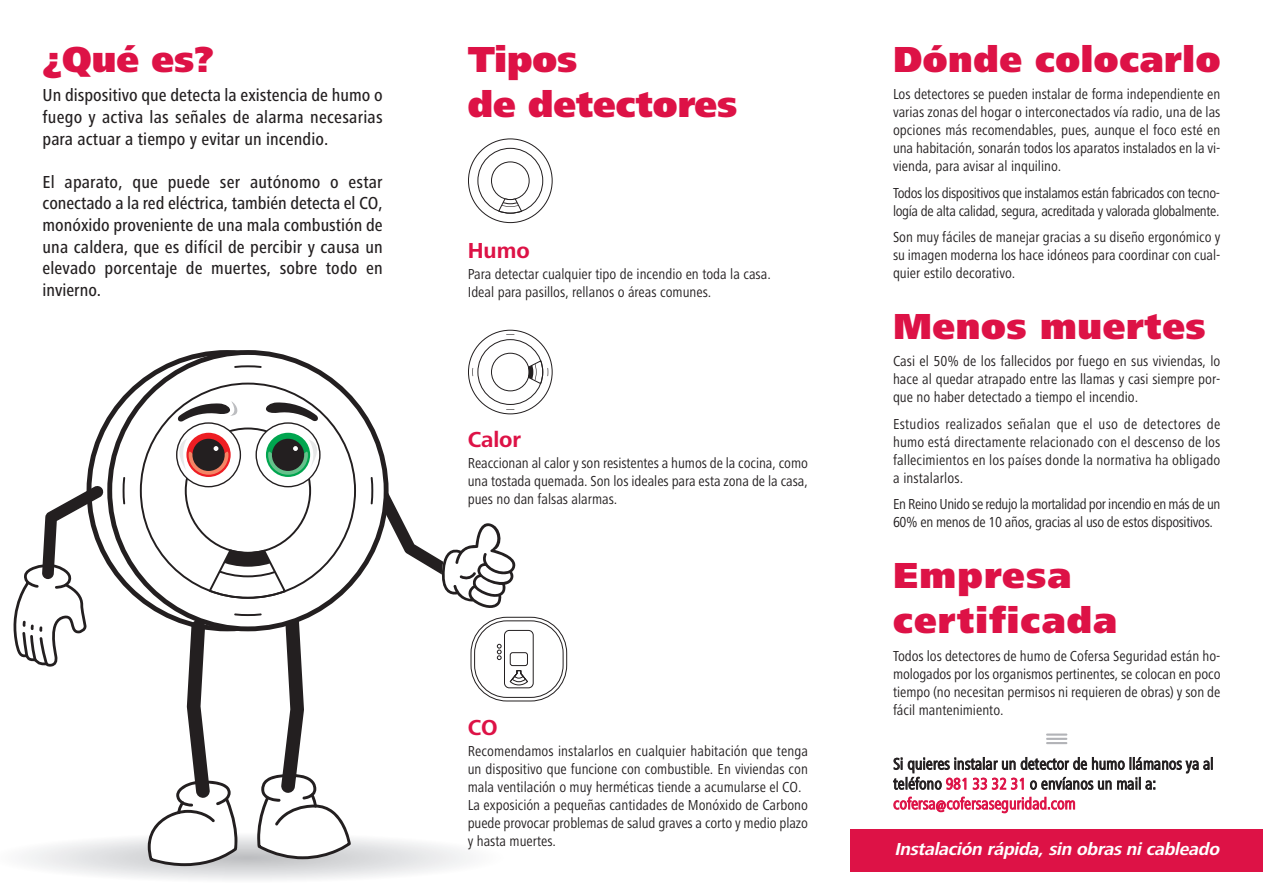
<style>
.page{position:relative;width:1263px;height:893px;background:#fff}
.page>*{position:absolute;margin:0;border:0;box-sizing:border-box;transform-origin:0 0}
.t1{font:900 37.5px/45px "Frutiger Next LT";letter-spacing:.015em;color:#dd1246}
.t2{font:700 22.5px "Frutiger Next LT";color:#dd1246}
.t3{font:500 condensed 18px/21.6px "Frutiger Next LT";letter-spacing:.01em;color:#231f20;text-align:justify}
.t4{font:italic 700 18px "Frutiger Next LT";color:#fff}
.t5{font:condensed 16.5px/19.8px "Frutiger Next LT";color:#231f20}
.t6{font:condensed 15px/18px "Frutiger Next LT";color:#231f20;text-align:justify}
.t7{font:condensed 15px/18px "Frutiger Next LT";letter-spacing:-.025em;color:#231f20}
.s1{color:#dd1246}
</style>
<div class="page">
<svg style="left:119px;top:350px;width:219px;height:51px"></svg>
<svg style="left:140px;top:383px;width:216px;height:18px"></svg>
<svg style="left:234px;top:365px;width:28px;height:3px"></svg>
<svg style="left:468px;top:330px;width:84px;height:84px"></svg>
<div style="left:478px;top:340px;width:65px;height:64px;background:#fff;border-radius:50%"></div>
<div style="left:491px;top:353px;width:39px;height:38px;border:1px solid #231f20;border-radius:50%"></div>
<svg style="left:527px;top:360px;width:21px;height:25px"></svg>
<div style="left:504px;top:630px;width:30px;height:58px;border:1px solid #231f20;border-radius:5px"></div>
<svg style="left:13px;top:401px;width:516px;height:479px"></svg>
<hr style="left:1046px;top:733px;width:21px;height:3px;background:#b2b3b7">
<hr style="left:1046px;top:738px;width:21px;height:2px;background:#b2b3b7">
<hr style="left:1046px;top:742px;width:21px;height:2px;background:#b2b3b7">
<svg style="left:468px;top:139px;width:84px;height:84px"></svg>
<div style="left:478px;top:148px;width:65px;height:65px;background:#fff;border-radius:50%"></div>
<div style="left:477px;top:148px;width:66px;height:66px;border:1px solid #231f20;border-radius:50%"></div>
<div style="left:491px;top:161px;width:39px;height:39px;border:1px solid #231f20;border-radius:50%"></div>
<svg style="left:498px;top:198px;width:25px;height:16px"></svg>
<div style="left:850px;top:829px;width:413px;height:43px;background:#dd1246"></div>
<h1 class="t1" style="left:43px;top:41px;width:173px">¿Qué es?</h1>
<p class="t3" style="left:43px;top:87px;width:342px">Un dispositivo que detecta la existencia de humo o fuego y activa las señales de alarma necesarias para actuar a tiempo y evitar un incendio.</p>
<p class="t3" style="left:43px;top:173px;width:342px">El aparato, que puede ser autónomo o estar conectado a la red eléctrica, también detecta el CO, monóxido proveniente de una mala combustión de una caldera, que es difícil de percibir y causa un elevado porcentaje de muertes, sobre todo en invierno.</p>
<h1 class="t1" style="left:468px;top:41px;width:271px">Tipos<br>de detectores</h1>
<h2 class="t2" style="left:468px;top:243px;width:64px">Humo</h2>
<p class="t6" style="left:468px;top:267px;width:305px">Para detectar cualquier tipo de incendio en toda la casa.<br>Ideal para pasillos, rellanos o áreas comunes.</p>
<h2 class="t2" style="left:468px;top:432px;width:55px">Calor</h2>
<p class="t6" style="left:468px;top:456px;width:342px">Reaccionan al calor y son resistentes a humos de la cocina, como una tostada quemada. Son los ideales para esta zona de la casa, pues no dan falsas alarmas.</p>
<h2 class="t2" style="left:468px;top:720px;width:31px">CO</h2>
<p class="t6" style="left:468px;top:744px;width:342px;text-align:left">Recomendamos instalarlos en cualquier habitación que tenga un dispositivo que funcione con combustible. En viviendas con mala ventilación o muy herméticas tiende a acumularse el CO.<br>La exposición a pequeñas cantidades de Monóxido de Carbono puede provocar problemas de salud graves a corto y medio plazo y hasta muertes.</p>
<h1 class="t1" style="left:893px;top:41px;width:329px">Dónde colocarlo</h1>
<p class="t6" style="left:893px;top:87px;width:329px">Los detectores se pueden instalar de forma independiente en varias zonas del hogar o interconectados vía radio, una de las opciones más recomendables, pues, aunque el foco esté en una habitación, sonarán todos los aparatos instalados en la vi&shy;vienda, para avisar al inquilino.</p>
<p class="t7" style="left:893px;top:185px;width:329px">Todos los dispositivos que instalamos están fabricados con tecno&shy;logía de alta calidad, segura, acreditada y valorada globalmente.</p>
<p class="t6" style="left:893px;top:230px;width:329px">Son muy fáciles de manejar gracias a su diseño ergonómico y su imagen moderna los hace idóneos para coordinar con cual&shy;quier estilo decorativo.</p>
<h1 class="t1" style="left:893px;top:308px;width:314px">Menos muertes</h1>
<p class="t6" style="left:893px;top:354px;width:329px">Casi el 50% de los fallecidos por fuego en sus viviendas, lo hace al quedar atrapado entre las llamas y casi siempre por&shy;que no haber detectado a tiempo el incendio.</p>
<p class="t6" style="left:893px;top:416px;width:329px">Estudios realizados señalan que el uso de detectores de humo está directamente relacionado con el descenso de los fallecimientos en los países donde la normativa ha obligado a instalarlos.</p>
<p class="t7" style="left:893px;top:497px;width:329px">En Reino Unido se redujo la mortalidad por incendio en más de un<br>60% en menos de 10 años, gracias al uso de estos dispositivos.</p>
<h1 class="t1" style="left:893px;top:557px;width:225px">Empresa certificada</h1>
<p class="t6" style="left:893px;top:648px;width:329px">Todos los detectores de humo de Cofersa Seguridad están ho&shy;mologados por los organismos pertinentes, se colocan en poco tiempo (no necesitan permisos ni requieren de obras) y son de fácil mantenimiento.</p>
<p class="t5" style="left:893px;top:756px;width:322px">Si quieres instalar un detector de humo llámanos ya al teléfono <span class="s1">981 33 32 31</span> o envíanos un mail a: <span class="s1">cofersa@cofersaseguridad.com</span></p>
<p class="t4" style="left:894px;top:843px;width:330px">Instalación rápida, sin obras ni cableado</p>
</div>
